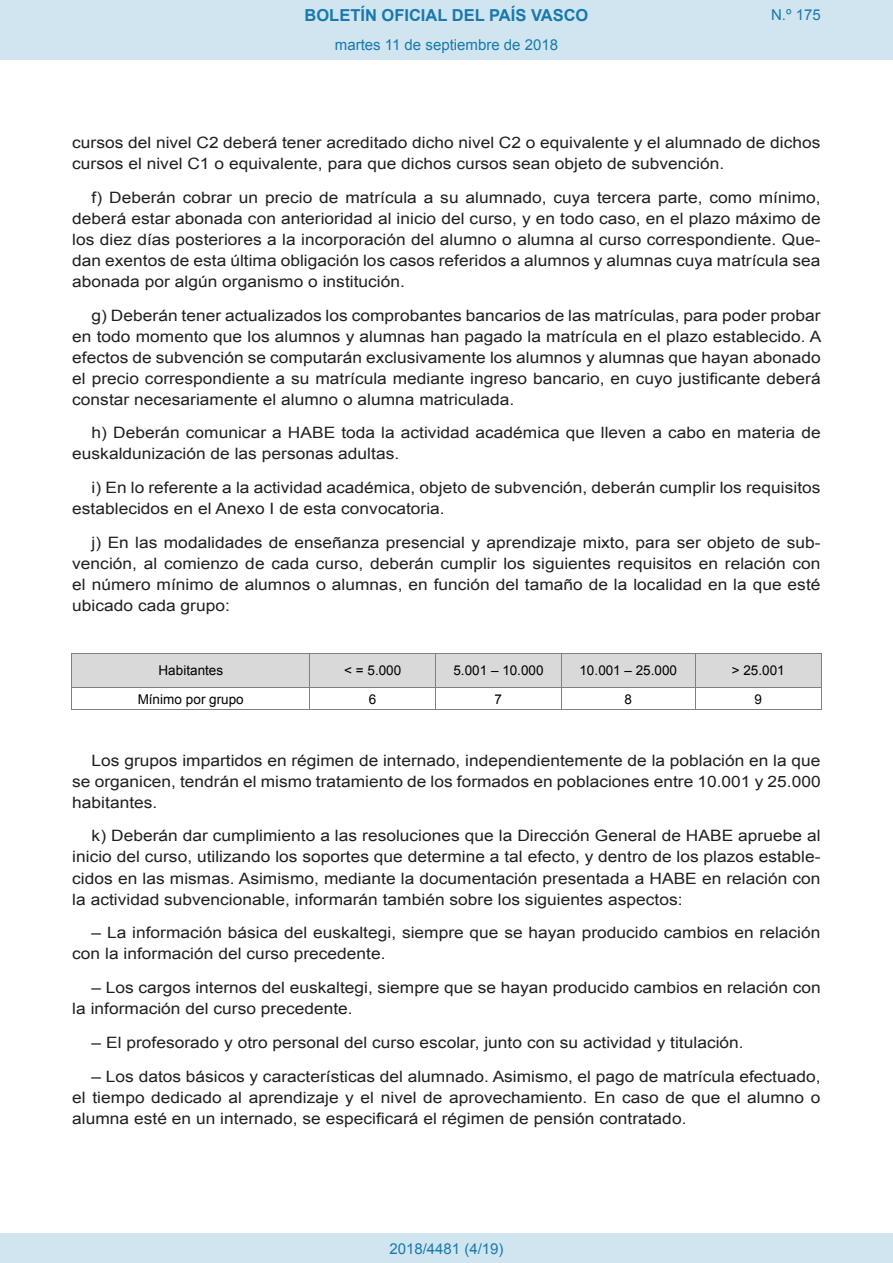
<style>
.page{position:relative;width:893px;height:1263px;background:#fff}
.page>*{position:absolute;margin:0;border:0;box-sizing:border-box;transform-origin:0 0}
.t1{font:700 16.5px "Arial";color:#1879ad}
.BOPVDetalle{font:15.6px/21px "Arial";color:#231f20;text-align:justify;scale:1.11 1}
.Paginacion_Centro{font:15px "Arial";color:#1879ad}
.t2{font:13.5px "Arial";letter-spacing:.005em;color:#000}
</style>
<div class="page">
<div style="left:0;top:0;width:893px;height:60px;background:#d0e5f0"></div>
<div style="left:0;top:1233px;width:893px;height:30px;background:#d0e5f0"></div>
<div style="left:72px;top:653px;width:238px;height:34px;background:#d9d9d9"></div>
<div style="left:310px;top:653px;width:125px;height:34px;background:#d9d9d9"></div>
<div style="left:436px;top:653px;width:125px;height:34px;background:#d9d9d9"></div>
<div style="left:562px;top:653px;width:133px;height:34px;background:#d9d9d9"></div>
<div style="left:696px;top:653px;width:125px;height:34px;background:#d9d9d9"></div>
<hr style="left:72px;top:653px;width:238px;height:1px;background:#808080">
<hr style="left:310px;top:653px;width:125px;height:1px;background:#808080">
<hr style="left:436px;top:653px;width:125px;height:1px;background:#808080">
<hr style="left:562px;top:653px;width:133px;height:1px;background:#808080">
<hr style="left:696px;top:653px;width:125px;height:1px;background:#808080">
<hr style="left:71px;top:653px;width:1px;height:34px;background:#808080">
<hr style="left:310px;top:653px;width:1px;height:34px;background:#808080">
<hr style="left:435px;top:653px;width:1px;height:34px;background:#808080">
<hr style="left:561px;top:653px;width:1px;height:34px;background:#808080">
<hr style="left:695px;top:653px;width:1px;height:34px;background:#808080">
<hr style="left:821px;top:653px;width:1px;height:34px;background:#808080">
<hr style="left:72px;top:687px;width:238px;height:1px;background:#808080">
<hr style="left:310px;top:687px;width:125px;height:1px;background:#808080">
<hr style="left:436px;top:687px;width:125px;height:1px;background:#808080">
<hr style="left:562px;top:687px;width:133px;height:1px;background:#808080">
<hr style="left:696px;top:687px;width:125px;height:1px;background:#808080">
<svg style="left:71px;top:687px;width:1px;height:23px"></svg>
<hr style="left:72px;top:709px;width:238px;height:1px;background:#808080">
<hr style="left:310px;top:709px;width:125px;height:1px;background:#808080">
<svg style="left:435px;top:687px;width:1px;height:23px"></svg>
<hr style="left:436px;top:709px;width:125px;height:1px;background:#808080">
<svg style="left:561px;top:687px;width:1px;height:23px"></svg>
<hr style="left:562px;top:709px;width:133px;height:1px;background:#808080">
<svg style="left:695px;top:687px;width:1px;height:23px"></svg>
<hr style="left:696px;top:709px;width:125px;height:1px;background:#808080">
<svg style="left:821px;top:687px;width:1px;height:23px"></svg>
<p class="t1" style="left:305px;top:4px;width:285px">BOLETÍN OFICIAL DEL PAÍS VASCO</p>
<p class="Paginacion_Centro" style="left:335px;top:35px;width:225px">martes 11 de septiembre de 2018</p>
<p class="Paginacion_Centro" style="left:771px;top:5px;width:51px">N.º 175</p>
<p class="BOPVDetalle" style="left:72px;top:132px;width:676px">cursos del nivel C2 deberá tener acreditado dicho nivel C2 o equivalente y el alumnado de dichos cursos el nivel C1 o equivalente, para que dichos cursos sean objeto de subvención.</p>
<p class="BOPVDetalle" style="left:72px;top:187px;width:676px;text-indent:19px">f) Deberán cobrar un precio de matrícula a su alumnado, cuya tercera parte, como mínimo, deberá estar abonada con anterioridad al inicio del curso, y en todo caso, en el plazo máximo de los diez días posteriores a la incorporación del alumno o alumna al curso correspondiente. Que&shy;dan exentos de esta última obligación los casos referidos a alumnos y alumnas cuya matrícula sea abonada por algún organismo o institución.</p>
<p class="BOPVDetalle" style="left:72px;top:305px;width:676px;text-indent:19px">g) Deberán tener actualizados los comprobantes bancarios de las matrículas, para poder probar en todo momento que los alumnos y alumnas han pagado la matrícula en el plazo establecido. A efectos de subvención se computarán exclusivamente los alumnos y alumnas que hayan abonado el precio correspondiente a su matrícula mediante ingreso bancario, en cuyo justificante deberá constar necesariamente el alumno o alumna matriculada.</p>
<p class="BOPVDetalle" style="left:72px;top:423px;width:676px;text-indent:19px">h) Deberán comunicar a HABE toda la actividad académica que lleven a cabo en materia de euskaldunización de las personas adultas.</p>
<p class="BOPVDetalle" style="left:72px;top:477px;width:676px;text-indent:19px">i) En lo referente a la actividad académica, objeto de subvención, deberán cumplir los requisitos establecidos en el Anexo I de esta convocatoria.</p>
<p class="BOPVDetalle" style="left:72px;top:532px;width:676px;text-indent:19px">j) En las modalidades de enseñanza presencial y aprendizaje mixto, para ser objeto de sub&shy;vención, al comienzo de cada curso, deberán cumplir los siguientes requisitos en relación con el número mínimo de alumnos o alumnas, en función del tamaño de la localidad en la que esté ubicado cada grupo:</p>
<p class="t2" style="left:159px;top:662px;width:66px">Habitantes</p>
<p class="t2" style="left:344px;top:662px;width:59px">&lt; = 5.000</p>
<p class="t2" style="left:453px;top:662px;width:92px">5.001 – 10.000</p>
<p class="t2" style="left:579px;top:662px;width:99px">10.001 – 25.000</p>
<p class="t2" style="left:732px;top:662px;width:55px">&gt; 25.001</p>
<p class="t2" style="left:138px;top:690px;width:107px">Mínimo por grupo</p>
<p class="t2" style="left:369px;top:690px;width:9px">6</p>
<p class="t2" style="left:495px;top:690px;width:9px">7</p>
<p class="t2" style="left:624px;top:690px;width:9px">8</p>
<p class="t2" style="left:754px;top:690px;width:9px">9</p>
<p class="BOPVDetalle" style="left:72px;top:750px;width:676px;text-indent:19px">Los grupos impartidos en régimen de internado, independientemente de la población en la que se organicen, tendrán el mismo tratamiento de los formados en poblaciones entre 10.001 y 25.000 habitantes.</p>
<p class="BOPVDetalle" style="left:72px;top:826px;width:676px;text-indent:19px">k) Deberán dar cumplimiento a las resoluciones que la Dirección General de HABE apruebe al inicio del curso, utilizando los soportes que determine a tal efecto, y dentro de los plazos estable&shy;cidos en las mismas. Asimismo, mediante la documentación presentada a HABE en relación con la actividad subvencionable, informarán también sobre los siguientes aspectos:</p>
<p class="BOPVDetalle" style="left:72px;top:922px;width:675px;text-indent:19px">– La información básica del euskaltegi, siempre que se hayan producido cambios en relación con la información del curso precedente.</p>
<p class="BOPVDetalle" style="left:72px;top:977px;width:676px;text-indent:19px">– Los cargos internos del euskaltegi, siempre que se hayan producido cambios en relación con la información del curso precedente.</p>
<p class="BOPVDetalle" style="left:92px;top:1032px;width:589px">– El profesorado y otro personal del curso escolar, junto con su actividad y titulación.</p>
<p class="BOPVDetalle" style="left:72px;top:1066px;width:676px;text-indent:19px">– Los datos básicos y características del alumnado. Asimismo, el pago de matrícula efectuado, el tiempo dedicado al aprendizaje y el nivel de aprovechamiento. En caso de que el alumno o alumna esté en un internado, se especificará el régimen de pensión contratado.</p>
<p class="Paginacion_Centro" style="left:389px;top:1238px;width:116px">2018/4481 (4/19)</p>
</div>
